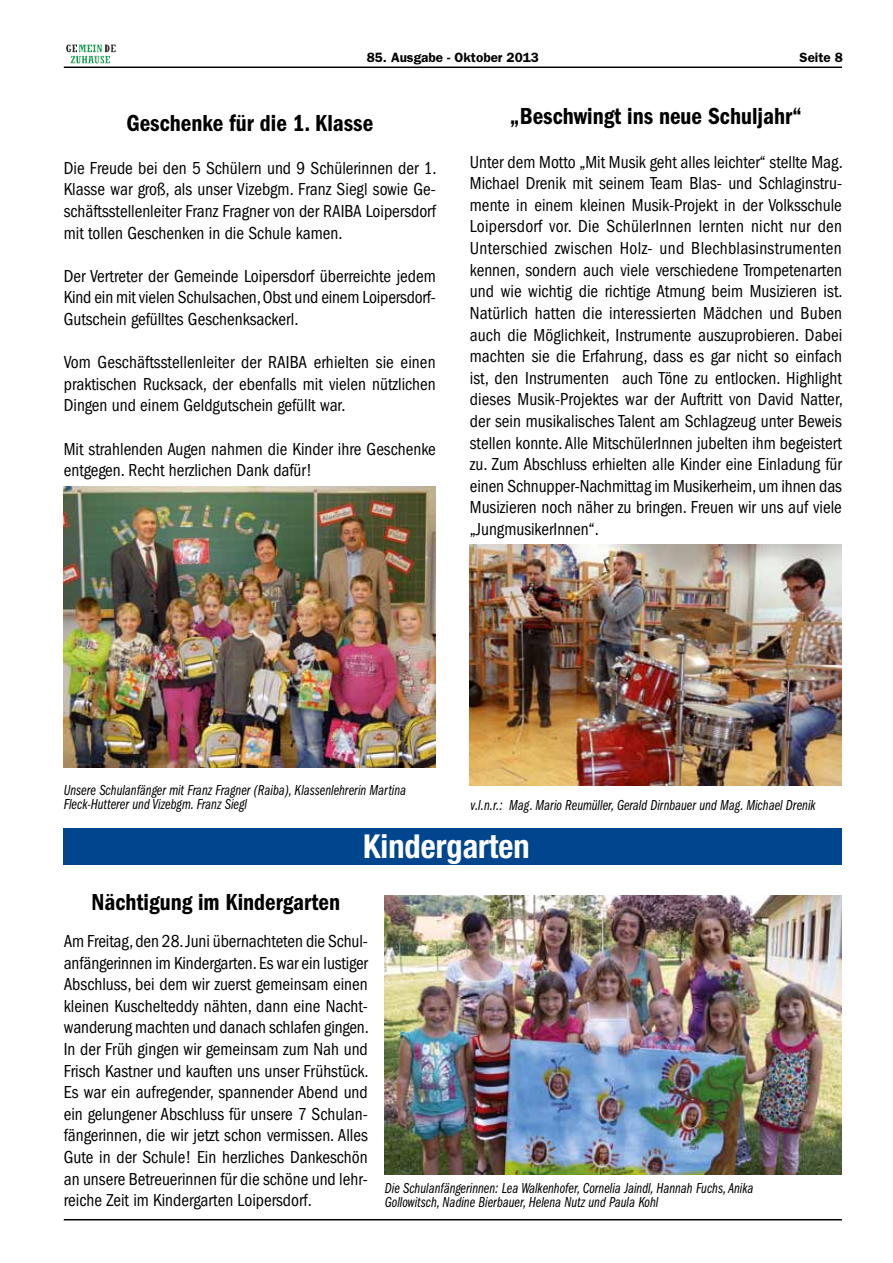
<style>
.page{position:relative;width:893px;height:1263px;background:#fff}
.page>*{position:absolute;margin:0;border:0;box-sizing:border-box;transform-origin:0 0}
.t1{font:700 condensed 33px "Helvetica Neue LT Std";color:#fff}
.t2{font:24px "ITC Franklin Gothic Std Dm Cd";color:#000;scale:.96 1}
.t3{font:condensed 18px/21.6px "ITC Franklin Gothic Std";color:#000;text-align:justify;scale:.96 1}
.t4{font:15px/13.5px "ITC Franklin Gothic Std Bk Cp It";color:#000}
.t5{font:600 13.5px "ITC Franklin Gothic Std";color:#000}
</style>
<div class="page">
<hr style="left:64px;top:67px;width:778px;height:1px;background:#000">
<hr style="left:64px;top:1219px;width:778px;height:1px;background:#000">
<img style="left:66px;top:44px;width:50px;height:19px">
<img style="left:64px;top:486px;width:372px;height:282px">
<img style="left:470px;top:544px;width:372px;height:241px">
<div style="left:64px;top:828px;width:778px;height:36px;background:#00468f"></div>
<img style="left:385px;top:895px;width:457px;height:280px">
<p class="t5" style="left:367px;top:50px;width:174px">85. Ausgabe - Oktober 2013</p>
<p class="t5" style="left:800px;top:50px;width:45px">Seite 8</p>
<h2 class="t2" style="left:126px;top:109px;width:259px">Geschenke für die 1. Klasse</h2>
<p class="t3" style="left:64px;top:157px;width:390px">Die Freude bei den 5 Schülern und 9 Schülerinnen der 1.<br>Klasse war groß, als unser Vizebgm. Franz Siegl sowie Ge&shy;schäftsstellenleiter Franz Fragner von der RAIBA Loipersdorf mit tollen Geschenken in die Schule kamen.</p>
<p class="t3" style="left:64px;top:265px;width:389px">Der Vertreter der Gemeinde Loipersdorf überreichte jedem Kind ein mit vielen Schulsachen, Obst und einem Loipersdorf-Gutschein gefülltes Geschenksackerl.</p>
<p class="t3" style="left:64px;top:352px;width:389px">Vom Geschäftsstellenleiter der RAIBA erhielten sie einen praktischen Rucksack, der ebenfalls mit vielen nützlichen Dingen und einem Geldgutschein gefüllt war.</p>
<p class="t3" style="left:64px;top:438px;width:389px">Mit strahlenden Augen nahmen die Kinder ihre Geschenke entgegen. Recht herzlichen Dank dafür!</p>
<h2 class="t2" style="left:510px;top:103px;width:306px">„Beschwingt ins neue Schuljahr“</h2>
<p class="t3" style="left:470px;top:151px;width:390px">Unter dem Motto „Mit Musik geht alles leichter“ stellte Mag.<br>Michael Drenik mit seinem Team Blas- und Schlaginstru&shy;mente in einem kleinen Musik-Projekt in der Volksschule Loipersdorf vor. Die SchülerInnen lernten nicht nur den Unterschied zwischen Holz- und Blechblasinstrumenten kennen, sondern auch viele verschiedene Trompetenarten und wie wichtig die richtige Atmung beim Musizieren ist.<br>Natürlich hatten die interessierten Mädchen und Buben auch die Möglichkeit, Instrumente auszuprobieren. Dabei machten sie die Erfahrung, dass es gar nicht so einfach ist, den Instrumenten auch Töne zu entlocken. Highlight dieses Musik-Projektes war der Auftritt von David Natter, der sein musikalisches Talent am Schlagzeug unter Beweis stellen konnte. Alle MitschülerInnen jubelten ihm begeistert zu. Zum Abschluss erhielten alle Kinder eine Einladung für einen Schnupper-Nachmittag im Musikerheim, um ihnen das Musizieren noch näher zu bringen. Freuen wir uns auf viele „JungmusikerInnen“.</p>
<p class="t4" style="left:64px;top:784px;width:344px">Unsere Schulanfänger mit Franz Fragner (Raiba), Klassenlehrerin Martina<br>Fleck-Hutterer und Vizebgm. Franz Siegl</p>
<p class="t4" style="left:471px;top:798px;width:346px">v.l.n.r.: Mag. Mario Reumüller, Gerald Dirnbauer und Mag. Michael Drenik</p>
<h1 class="t1" style="left:363px;top:826px;width:168px">Kindergarten</h1>
<h2 class="t2" style="left:91px;top:889px;width:261px">Nächtigung im Kindergarten</h2>
<p class="t3" style="left:64px;top:930px;width:319px">Am Freitag, den 28. Juni übernachteten die Schul&shy;anfängerinnen im Kindergarten. Es war ein lustiger Abschluss, bei dem wir zuerst gemeinsam einen kleinen Kuschelteddy nähten, dann eine Nacht&shy;wanderung machten und danach schlafen gingen.<br>In der Früh gingen wir gemeinsam zum Nah und Frisch Kastner und kauften uns unser Frühstück.<br>Es war ein aufregender, spannender Abend und ein gelungener Abschluss für unsere 7 Schulan&shy;fängerinnen, die wir jetzt schon vermissen. Alles Gute in der Schule! Ein herzliches Dankeschön an unsere Betreuerinnen für die schöne und lehr&shy;reiche Zeit im Kindergarten Loipersdorf.</p>
<p class="t4" style="left:385px;top:1182px;width:370px">Die Schulanfängerinnen: Lea Walkenhofer, Cornelia Jaindl, Hannah Fuchs, Anika<br>Gollowitsch, Nadine Bierbauer, Helena Nutz und Paula Kohl</p>
</div>
